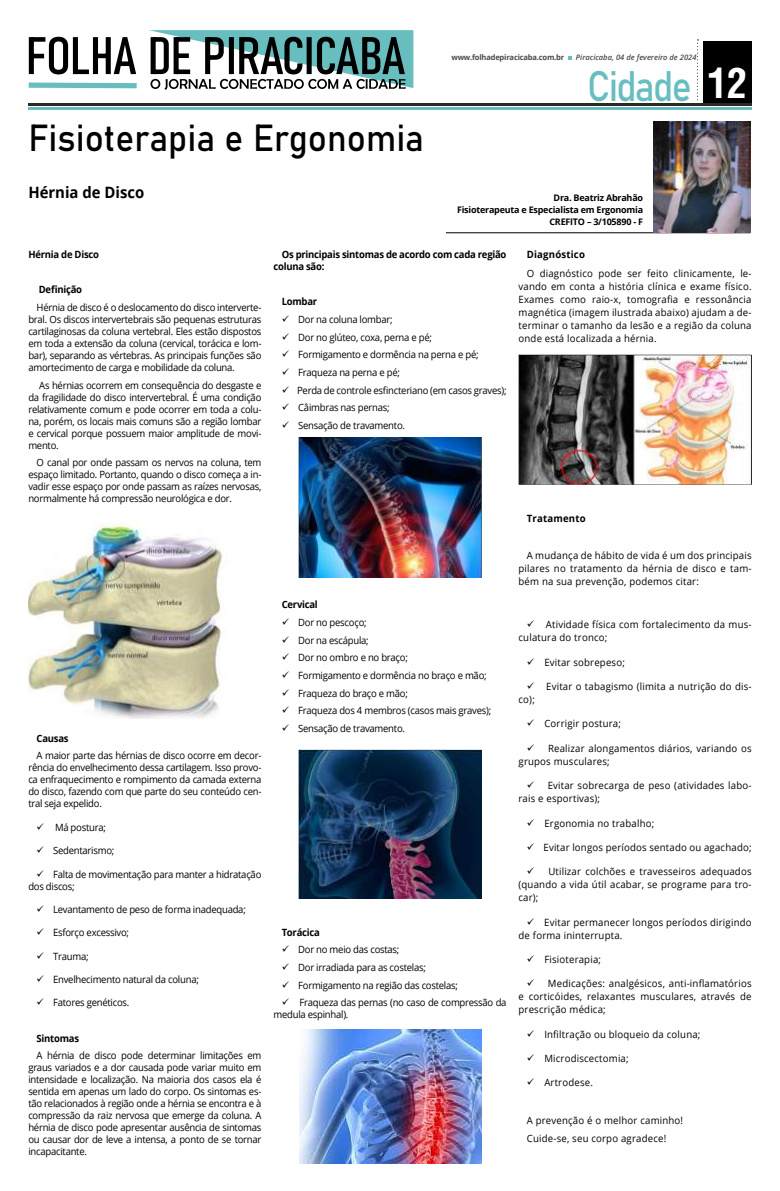
<style>
.page{position:relative;width:780px;height:1191px;background:#fff}
.page>*{position:absolute;margin:0;border:0;box-sizing:border-box;transform-origin:0 0}
.t1{font:42.1px "Bahnschrift";letter-spacing:-.045em;color:#67bec0;scale:.89 1}
.t2{font:37.2px "Bahnschrift";color:#000;scale:.95 1}
.t3{font:700 15.6px "Open Sans";color:#000;scale:.95 1}
.t4{font:10px/12px "Open Sans";letter-spacing:-.025em;color:#000;text-align:justify;scale:.95 1}
.t5{font:10px/13px "Open Sans";letter-spacing:-.025em;color:#000;text-align:justify;scale:.96 1}
.t6{font:10px/13px "Open Sans";letter-spacing:.02em;color:#000;scale:.96 1}
.t7{font:700 10px/12px "Open Sans";letter-spacing:-.025em;color:#000;scale:.95 1}
.t8{font:700 10px "Open Sans";letter-spacing:.02em;color:#000;scale:.96 1}
.t9{font:700 9px/12px "Open Sans";letter-spacing:-.025em;color:#000;text-align:right}
.t10{font:italic 600 7.6px "Open Sans";color:#4a4948}
.t11{font:700 7.6px "Open Sans";letter-spacing:-.025em;color:#4a4948}
.s1{font-family:"Arena Condensed";font-weight:700;font-size:40.6px;color:#fff}
</style>
<div class="page">
<div style="left:703px;top:41px;width:48px;height:65px;background:#000"></div>
<hr style="left:28px;top:107px;width:723px;height:2px;background:#67bec0">
<hr style="left:28px;top:103px;width:723px;height:3px;background:#2c2824">
<svg style="left:697px;top:39px;width:1px;height:62px"></svg>
<svg style="left:568px;top:56px;width:4px;height:4px"></svg>
<svg style="left:28px;top:30px;width:385px;height:60px"></svg>
<hr style="left:446px;top:232px;width:304px;height:1px;background:#000">
<img style="left:653px;top:122px;width:97px;height:110px">
<img style="left:28px;top:521px;width:200px;height:197px">
<img style="left:298px;top:437px;width:183px;height:140px">
<img style="left:299px;top:749px;width:182px;height:150px">
<img style="left:299px;top:1029px;width:182px;height:134px">
<img style="left:518px;top:354px;width:233px;height:131px">
<p class="t11" style="left:451px;top:52px;width:114px">www.folhadepiracicaba.com.br</p>
<p class="t10" style="left:576px;top:52px;width:122px">Piracicaba, 04 de fevereiro de 2024</p>
<h2 class="t2" style="left:28px;top:109px;width:418px">Fisioterapia e Ergonomia</h2>
<h3 class="t3" style="left:28px;top:181px;width:123px">Hérnia de Disco</h3>
<h1 class="t1" style="left:587px;top:55px;width:181px">Cidade <span class="s1">12</span></h1>
<p class="t9" style="left:457px;top:191px;width:188px">Dra. Beatriz Abrahão<br>Fisioterapeuta e Especialista em Ergonomia<br>CREFITO – 3/105890 - F</p>
<p class="t7" style="left:28px;top:248px;width:76px">Hérnia de Disco</p>
<p class="t7" style="left:39px;top:283px;width:47px">Definição</p>
<p class="t4" style="left:28px;top:301px;width:247px;text-indent:8px">Hérnia de disco é o deslocamento do disco interverte&shy;bral. Os discos intervertebrais são pequenas estruturas cartilaginosas da coluna vertebral. Eles estão dispostos em toda a extensão da coluna (cervical, torácica e lom&shy;bar), separando as vértebras. As principais funções são amortecimento de carga e mobilidade da coluna.</p>
<p class="t4" style="left:28px;top:379px;width:247px;text-indent:11px">As hérnias ocorrem em consequência do desgaste e da fragilidade do disco intervertebral. É uma condição relativamente comum e pode ocorrer em toda a colu&shy;na, porém, os locais mais comuns são a região lombar e cervical porque possuem maior amplitude de movi&shy;mento.</p>
<p class="t4" style="left:28px;top:456px;width:247px;text-indent:8px">O canal por onde passam os nervos na coluna, tem espaço limitado. Portanto, quando o disco começa a in&shy;vadir esse espaço por onde passam as raízes nervosas, normalmente há compressão neurológica e dor.</p>
<p class="t7" style="left:273px;top:248px;width:247px;text-indent:8px">Os principais sintomas de acordo com cada região coluna são:</p>
<p class="t7" style="left:282px;top:295px;width:39px">Lombar</p>
<p class="t4" style="left:282px;top:313px;width:118px">✓ Dor na coluna lombar;</p>
<p class="t4" style="left:282px;top:331px;width:160px">✓ Dor no glúteo, coxa, perna e pé;</p>
<p class="t4" style="left:282px;top:348px;width:209px">✓ Formigamento e dormência na perna e pé;</p>
<p class="t4" style="left:282px;top:366px;width:126px">✓ Fraqueza na perna e pé;</p>
<p class="t4" style="left:282px;top:384px;width:238px">✓ Perda de controle esfincteriano (em casos graves);</p>
<p class="t4" style="left:282px;top:401px;width:115px">✓ Câimbras nas pernas;</p>
<p class="t4" style="left:282px;top:419px;width:131px">✓ Sensação de travamento.</p>
<p class="t7" style="left:37px;top:732px;width:35px">Causas</p>
<p class="t4" style="left:28px;top:749px;width:247px;text-indent:8px">A maior parte das hérnias de disco ocorre em decor&shy;rência do envelhecimento dessa cartilagem. Isso provo&shy;ca enfraquecimento e rompimento da camada externa do disco, fazendo com que parte do seu conteúdo cen&shy;tral seja expelido.</p>
<p class="t4" style="left:37px;top:821px;width:74px">✓ Má postura;</p>
<p class="t4" style="left:37px;top:844px;width:83px">✓ Sedentarismo;</p>
<p class="t4" style="left:28px;top:867px;width:247px;text-indent:8px">✓ Falta de movimentação para manter a hidratação dos discos;</p>
<p class="t4" style="left:37px;top:903px;width:222px">✓ Levantamento de peso de forma inadequada;</p>
<p class="t4" style="left:37px;top:926px;width:99px">✓ Esforço excessivo;</p>
<p class="t4" style="left:37px;top:949px;width:56px">✓ Trauma;</p>
<p class="t4" style="left:37px;top:973px;width:172px">✓ Envelhecimento natural da coluna;</p>
<p class="t4" style="left:37px;top:996px;width:99px">✓ Fatores genéticos.</p>
<p class="t7" style="left:37px;top:1031px;width:46px">Sintomas</p>
<p class="t4" style="left:28px;top:1049px;width:247px;text-indent:8px">A hérnia de disco pode determinar limitações em graus variados e a dor causada pode variar muito em intensidade e localização. Na maioria dos casos ela é sentida em apenas um lado do corpo. Os sintomas es&shy;tão relacionados à região onde a hérnia se encontra e à compressão da raiz nervosa que emerge da coluna. A hérnia de disco pode apresentar ausência de sintomas ou causar dor de leve a intensa, a ponto de se tornar incapacitante.</p>
<p class="t7" style="left:282px;top:598px;width:40px">Cervical</p>
<p class="t4" style="left:282px;top:616px;width:91px">✓ Dor no pescoço;</p>
<p class="t4" style="left:282px;top:634px;width:93px">✓ Dor na escápula;</p>
<p class="t4" style="left:282px;top:651px;width:134px">✓ Dor no ombro e no braço;</p>
<p class="t4" style="left:282px;top:669px;width:217px">✓ Formigamento e dormência no braço e mão;</p>
<p class="t4" style="left:282px;top:687px;width:134px">✓ Fraqueza do braço e mão;</p>
<p class="t4" style="left:282px;top:704px;width:222px">✓ Fraqueza dos 4 membros (casos mais graves);</p>
<p class="t4" style="left:282px;top:722px;width:131px">✓ Sensação de travamento.</p>
<p class="t7" style="left:282px;top:925px;width:42px">Torácica</p>
<p class="t4" style="left:282px;top:943px;width:125px">✓ Dor no meio das costas;</p>
<p class="t4" style="left:282px;top:961px;width:153px">✓ Dor irradiada para as costelas;</p>
<p class="t4" style="left:282px;top:978px;width:187px">✓ Formigamento na região das costelas;</p>
<p class="t4" style="left:273px;top:996px;width:247px;text-indent:8px">✓ Fraqueza das pernas (no caso de compressão da medula espinhal).</p>
<p class="t8" style="left:527px;top:247px;width:62px">Diagnóstico</p>
<p class="t5" style="left:518px;top:266px;width:244px;text-indent:8px">O diagnóstico pode ser feito clinicamente, le&shy;vando em conta a história clínica e exame físico.<br>Exames como raio-x, tomografia e ressonância magnética (imagem ilustrada abaixo) ajudam a de&shy;terminar o tamanho da lesão e a região da coluna onde está localizada a hérnia.</p>
<p class="t8" style="left:527px;top:511px;width:63px">Tratamento</p>
<p class="t5" style="left:518px;top:549px;width:244px;text-indent:8px">A mudança de hábito de vida é um dos principais pilares no tratamento da hérnia de disco e tam&shy;bém na sua prevenção, podemos citar:</p>
<p class="t6" style="left:518px;top:618px;width:244px;text-indent:8px">✓ Atividade física com fortalecimento da mus&shy;culatura do tronco;</p>
<p class="t6" style="left:527px;top:655px;width:104px">✓ Evitar sobrepeso;</p>
<p class="t6" style="left:518px;top:679px;width:244px;text-indent:8px">✓ Evitar o tabagismo (limita a nutrição do dis&shy;co);</p>
<p class="t6" style="left:527px;top:717px;width:100px">✓ Corrigir postura;</p>
<p class="t6" style="left:518px;top:741px;width:244px;text-indent:8px">✓ Realizar alongamentos diários, variando os grupos musculares;</p>
<p class="t6" style="left:518px;top:778px;width:244px;text-indent:8px">✓ Evitar sobrecarga de peso (atividades labo&shy;rais e esportivas);</p>
<p class="t6" style="left:527px;top:816px;width:134px">✓ Ergonomia no trabalho;</p>
<p class="t6" style="left:527px;top:840px;width:236px">✓ Evitar longos períodos sentado ou agachado;</p>
<p class="t5" style="left:518px;top:864px;width:244px;text-indent:8px">✓ Utilizar colchões e travesseiros adequados (quando a vida útil acabar, se programe para tro&shy;car);</p>
<p class="t6" style="left:518px;top:915px;width:244px;text-indent:8px">✓ Evitar permanecer longos períodos dirigindo de forma ininterrupta.</p>
<p class="t6" style="left:527px;top:952px;width:79px">✓ Fisioterapia;</p>
<p class="t5" style="left:518px;top:977px;width:244px;text-indent:8px">✓ Medicações: analgésicos, anti-inflamatórios e corticóides, relaxantes musculares, através de prescrição médica;</p>
<p class="t6" style="left:527px;top:1027px;width:182px">✓ Infiltração ou bloqueio da coluna;</p>
<p class="t6" style="left:527px;top:1051px;width:108px">✓ Microdiscectomia;</p>
<p class="t6" style="left:527px;top:1076px;width:70px">✓ Artrodese.</p>
<p class="t6" style="left:527px;top:1110px;width:164px;line-height:18.7px">A prevenção é o melhor caminho!<br>Cuide-se, seu corpo agradece!</p>
</div>
